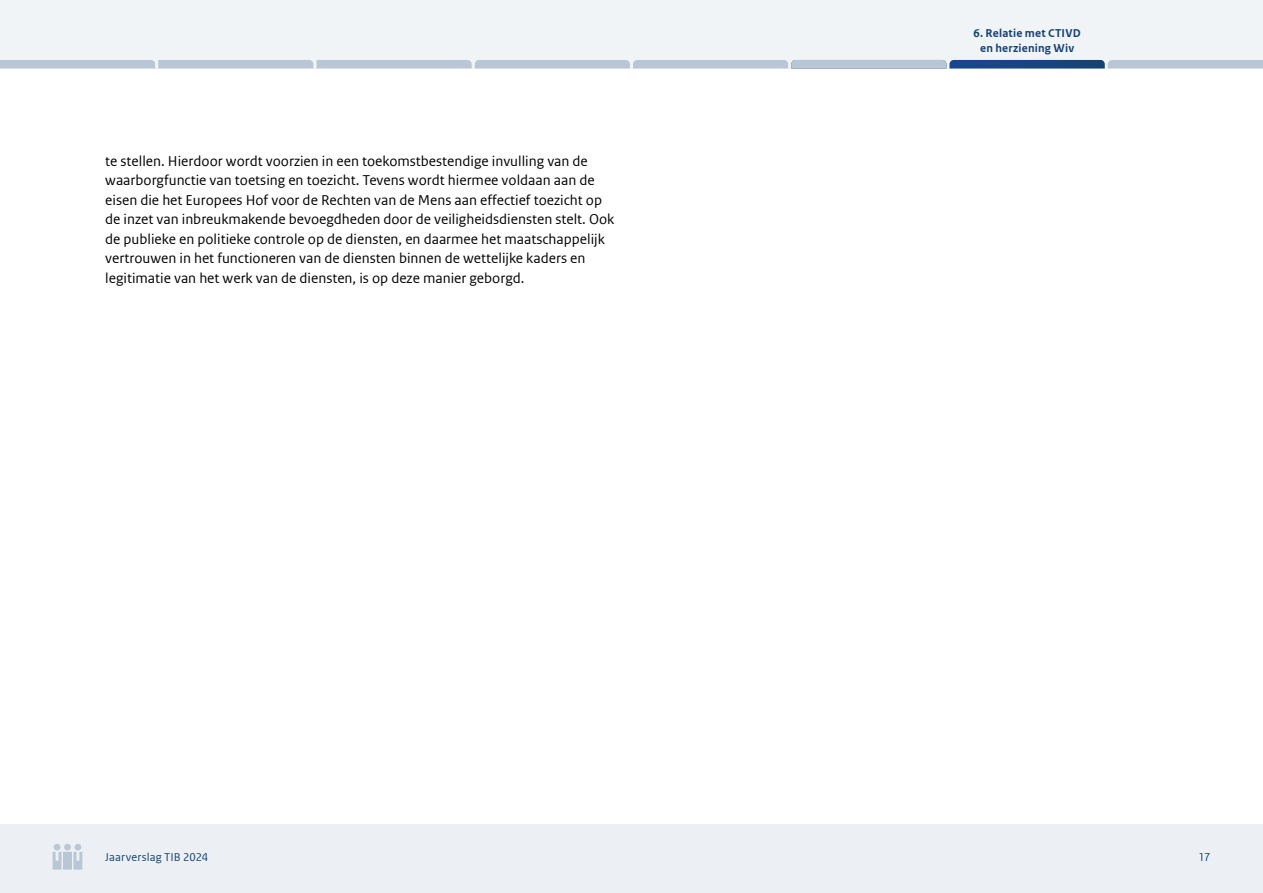
<style>
.page{position:relative;width:1263px;height:893px;background:#fff}
.page>*{position:absolute;margin:0;border:0;box-sizing:border-box;transform-origin:0 0}
.Body{font:15px/19.5px "Rijksoverheid Sans Web Text Regular 2";color:#000}
.t1{font:700 12px/15px "Rijksoverheid Sans Web Text";letter-spacing:.02em;color:#154273;text-align:center}
.t2{font:12px "Rijksoverheid Sans Web Text Regular 2";letter-spacing:.01em;color:#154273}
</style>
<div class="page">
<div style="left:0;top:824px;width:1263px;height:69px;background:#ecf0f4"></div>
<svg style="left:53px;top:844px;width:29px;height:26px"></svg>
<div style="left:0;top:0;width:1263px;height:68px;background:#f1f4f7"></div>
<svg style="left:0;top:60px;width:1263px;height:8px;background:#a6b7cb"></svg>
<p class="Body" style="left:105px;top:151px;width:511px">te stellen. Hierdoor wordt voorzien in een toekomstbestendige invulling van de waarborgfunctie van toetsing en toezicht. Tevens wordt hiermee voldaan aan de eisen die het Europees Hof voor de Rechten van de Mens aan effectief toezicht op de inzet van inbreukmakende bevoegdheden door de veiligheidsdiensten stelt. Ook de publieke en politieke controle op de diensten, en daarmee het maatschappelijk vertrouwen in het functioneren van de diensten binnen de wettelijke kaders en legitimatie van het werk van de diensten, is op deze manier geborgd.</p>
<p class="t1" style="left:973px;top:25px;width:109px">6. Relatie met CTIVD en herziening Wiv</p>
<p class="t2" style="left:105px;top:850px;width:105px">Jaarverslag TIB 2024</p>
<p class="t2" style="left:1198px;top:850px;width:14px">17</p>
</div>
